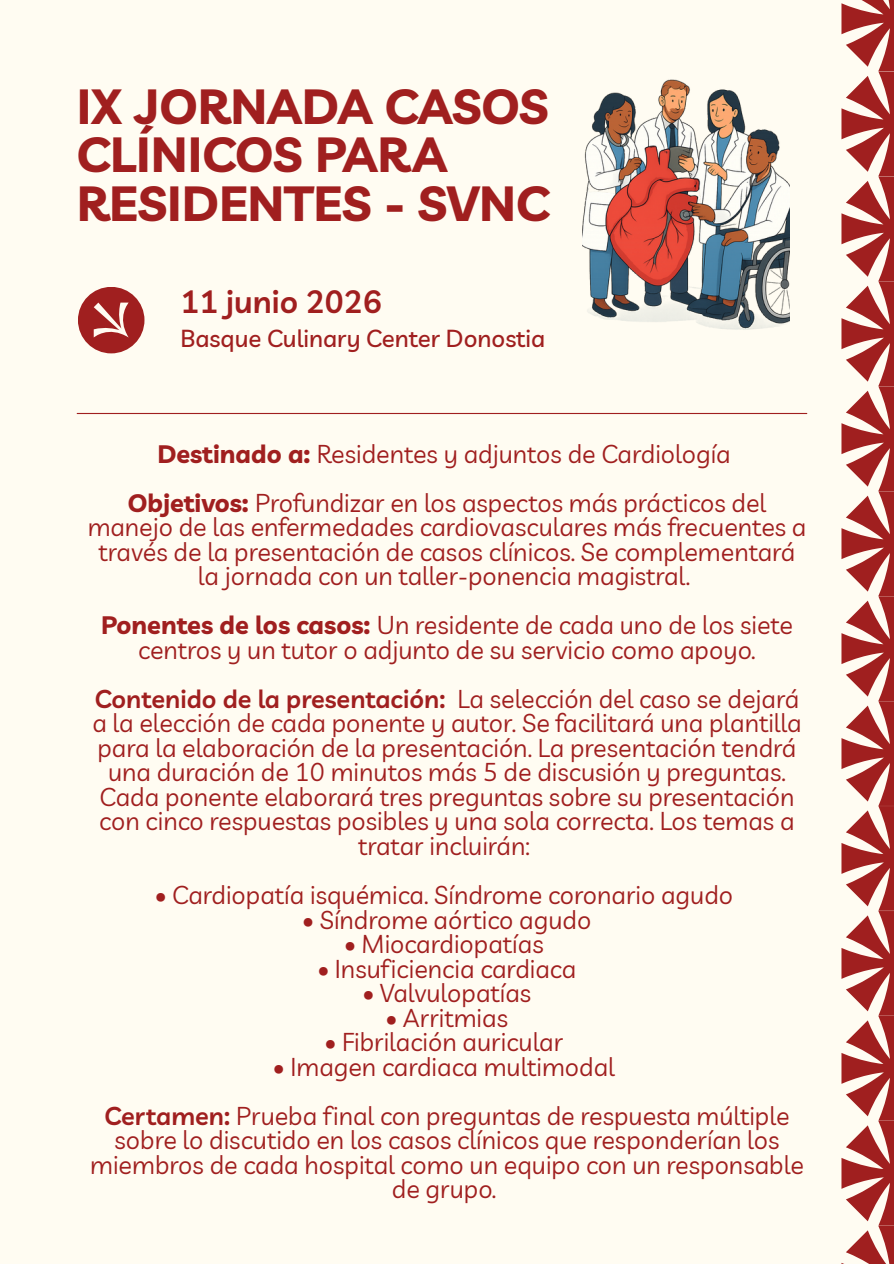
<style>
.page{position:relative;width:894px;height:1264px;background:#fff}
.page>*{position:absolute;margin:0;border:0;box-sizing:border-box;transform-origin:0 0}
.t1{font:700 49.2px/48.8px "Livvic";color:#a01f1f}
.t2{font:600 31.5px "Livvic";color:#a01f1f}
.t3{font:25.2px/24.5px "Livvic";color:#a01f1f;text-align:center}
.t4{font:500 24px "Livvic";color:#a01f1f}
.s1{font-weight:700}
.s2{font-weight:600}
</style>
<div class="page">
<div style="left:0;top:0;width:893px;height:1263px;background:#fffcf2"></div>
<svg style="left:841px;top:0;width:52px;height:1263px"></svg>
<svg style="left:78px;top:287px;width:66px;height:62px;fill:#a01f1f"></svg>
<svg style="left:94px;top:302px;width:35px;height:52px"></svg>
<hr style="left:77px;top:413px;width:729px;height:1px;background:#a01f1f">
<img style="left:582px;top:79px;width:207px;height:251px">
<h1 class="t1" style="left:77px;top:81px;width:474px">IX JORNADA CASOS<br>CLÍNICOS PARA<br>RESIDENTES - SVNC</h1>
<p class="t2" style="left:180px;top:281px;width:202px">11 junio 2026</p>
<p class="t4" style="left:180px;top:322px;width:366px">Basque Culinary Center Donostia</p>
<p class="t3" style="left:128px;top:428px;width:639px;line-height:49.1px"><span class="s1">Destinado a:</span> Residentes y adjuntos de Cardiología<br><span class="s1">Objetivos:</span> Profundizar en los aspectos más prácticos del</p>
<p class="t3" style="left:87px;top:514px;width:720px">manejo de las enfermedades cardiovasculares más frecuentes a través de la presentación de casos clínicos. Se complementará la jornada con un taller-ponencia magistral.</p>
<p class="t3" style="left:101px;top:612px;width:693px"><span class="s1">Ponentes de los casos:</span> Un residente de cada uno de los siete centros y un tutor o adjunto de su servicio como apoyo.</p>
<p class="t3" style="left:92px;top:686px;width:710px"><span class="s2">Contenido de la presentación:</span> La selección del caso se dejará a la elección de cada ponente y autor. Se facilitará una plantilla para la elaboración de la presentación. La presentación tendrá una duración de 10 minutos más 5 de discusión y preguntas.<br>Cada ponente elaborará tres preguntas sobre su presentación con cinco respuestas posibles y una sola correcta. Los temas a tratar incluirán:</p>
<p class="t3" style="left:155px;top:882px;width:579px">• Cardiopatía isquémica. Síndrome coronario agudo</p>
<p class="t3" style="left:302px;top:906px;width:290px">• Síndrome aórtico agudo</p>
<p class="t3" style="left:344px;top:931px;width:201px">• Miocardiopatías</p>
<p class="t3" style="left:317px;top:955px;width:260px">• Insuficiencia cardiaca</p>
<p class="t3" style="left:362px;top:980px;width:170px">• Valvulopatías</p>
<p class="t3" style="left:386px;top:1004px;width:124px">• Arritmias</p>
<p class="t3" style="left:325px;top:1029px;width:240px">• Fibrilación auricular</p>
<p class="t3" style="left:104px;top:1041px;width:686px;line-height:49.1px">• Imagen cardiaca multimodal<br><span class="s2">Certamen:</span> Prueba final con preguntas de respuesta múltiple</p>
<p class="t3" style="left:90px;top:1127px;width:715px">sobre lo discutido en los casos clínicos que responderían los miembros de cada hospital como un equipo con un responsable de grupo.</p>
</div>
